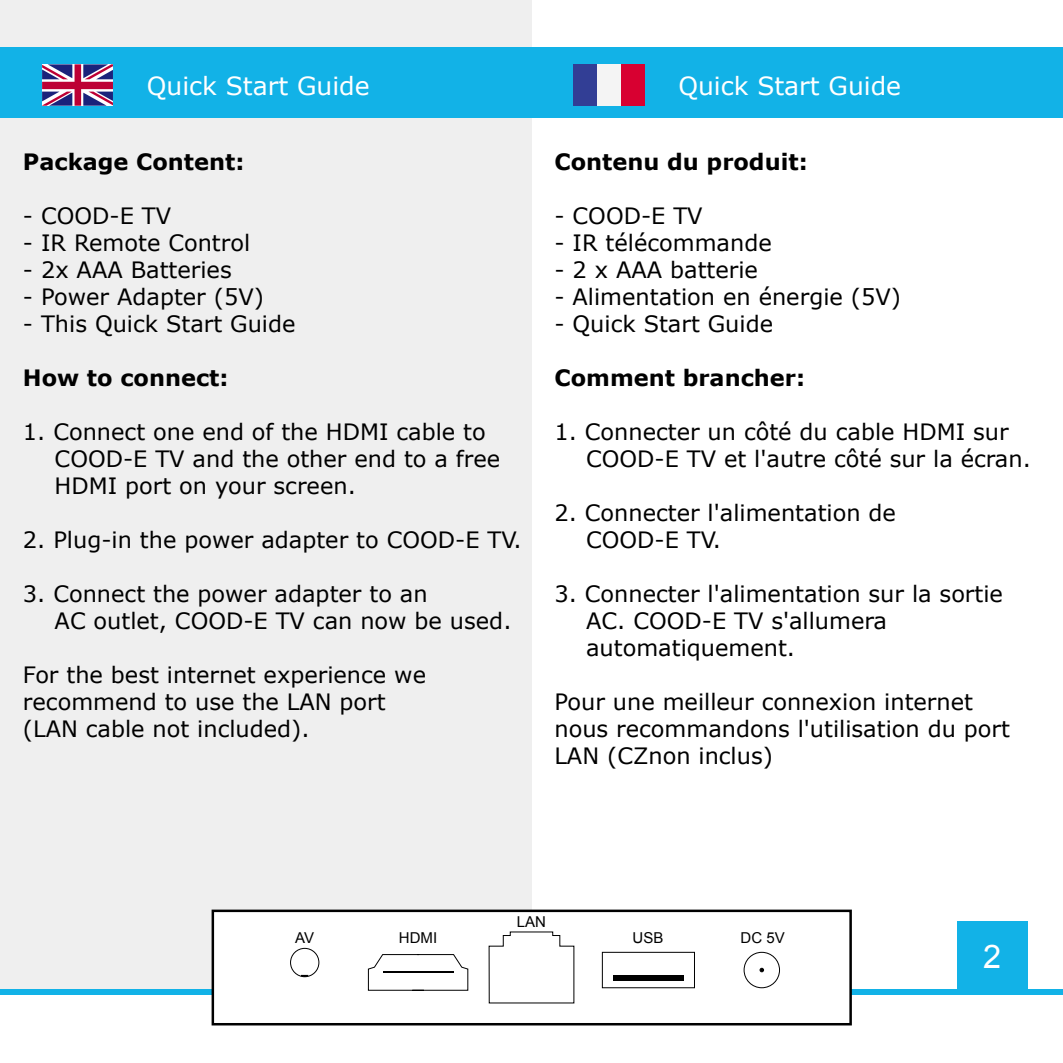
<style>
.page{position:relative;width:1063px;height:1063px;background:#fff}
.page>*{position:absolute;margin:0;border:0;box-sizing:border-box;transform-origin:0 0}
.t1{font:32.5px "Arial";color:#fff}
.t2{font:25px "Verdana";color:#fff}
.t3{font:22.5px/27px "Verdana";color:#000}
.t4{font:700 22.5px "Verdana";color:#000}
.t5{font:15px "Arial";color:#000}
</style>
<div class="page">
<div style="left:0;top:0;width:532px;height:993px;background:#efefef"></div>
<div style="left:0;top:47px;width:1063px;height:71px;background:#12b2e7"></div>
<div style="left:0;top:989px;width:1063px;height:5px;background:#12b2e7"></div>
<div style="left:574px;top:64px;width:23px;height:42px;background:#323e95"></div>
<div style="left:597px;top:64px;width:24px;height:42px;background:#f4f4f4"></div>
<div style="left:621px;top:64px;width:23px;height:42px;background:#d80031"></div>
<div style="left:212px;top:910px;width:640px;height:115px;background:#fff;border:2px solid #000"></div>
<div style="left:602px;top:952px;width:93px;height:36px;border:1px solid #000"></div>
<div style="left:744px;top:952px;width:36px;height:36px;border:1px solid #000;border-radius:50%"></div>
<div style="left:290px;top:948px;width:29px;height:29px;border:1px solid #000;border-radius:50%"></div>
<svg style="left:760px;top:968px;width:4px;height:4px"></svg>
<svg style="left:301px;top:975px;width:7px;height:2px"></svg>
<svg style="left:368px;top:954px;width:101px;height:37px"></svg>
<hr style="left:383px;top:972px;width:71px;height:1px;background:#000">
<div style="left:613px;top:975px;width:71px;height:5px;background:#000"></div>
<svg style="left:488px;top:931px;width:87px;height:73px"></svg>
<svg style="left:42px;top:64px;width:71px;height:42px;background:#9d608e"></svg>
<div style="left:957px;top:921px;width:71px;height:71px;background:#12b2e7"></div>
<p class="t2" style="left:147px;top:69px;width:224px">Quick Start Guide</p>
<p class="t4" style="left:23px;top:146px;width:223px">Package Content:</p>
<p class="t3" style="left:23px;top:202px;width:150px">- COOD-E TV</p>
<p class="t3" style="left:23px;top:229px;width:229px">- IR Remote Control</p>
<p class="t3" style="left:23px;top:256px;width:210px">- 2x AAA Batteries</p>
<p class="t3" style="left:23px;top:283px;width:243px">- Power Adapter (5V)</p>
<p class="t3" style="left:23px;top:310px;width:274px">- This Quick Start Guide</p>
<p class="t4" style="left:23px;top:362px;width:207px">How to connect:</p>
<p class="t3" style="left:55px;top:418px;width:447px;text-indent:-32px">1. Connect one end of the HDMI cable to<br>COOD-E TV and the other end to a free<br>HDMI port on your screen.</p>
<p class="t3" style="left:23px;top:526px;width:500px">2. Plug-in the power adapter to COOD-E TV.</p>
<p class="t3" style="left:55px;top:580px;width:458px;text-indent:-32px">3. Connect the power adapter to an<br>AC outlet, COOD-E TV can now be used.</p>
<p class="t3" style="left:23px;top:661px;width:405px">For the best internet experience we recommend to use the LAN port (LAN cable not included).</p>
<p class="t2" style="left:678px;top:69px;width:224px">Quick Start Guide</p>
<p class="t4" style="left:554px;top:146px;width:255px">Contenu du produit:</p>
<p class="t3" style="left:554px;top:202px;width:150px">- COOD-E TV</p>
<p class="t3" style="left:554px;top:229px;width:219px">- IR télécommande</p>
<p class="t3" style="left:554px;top:256px;width:205px">- 2 x AAA batterie</p>
<p class="t3" style="left:554px;top:283px;width:348px">- Alimentation en énergie (5V)</p>
<p class="t3" style="left:554px;top:310px;width:220px">- Quick Start Guide</p>
<p class="t4" style="left:554px;top:362px;width:252px">Comment brancher:</p>
<p class="t3" style="left:586px;top:418px;width:446px;text-indent:-32px">1. Connecter un côté du cable HDMI sur<br>COOD-E TV et l'autre côté sur la écran.</p>
<p class="t3" style="left:586px;top:499px;width:311px;text-indent:-32px">2. Connecter l'alimentation de<br>COOD-E TV.</p>
<p class="t3" style="left:586px;top:580px;width:418px;text-indent:-32px">3. Connecter l'alimentation sur la sortie<br>AC. COOD-E TV s'allumera automatiquement.</p>
<p class="t3" style="left:554px;top:688px;width:457px">Pour une meilleur connexion internet nous recommandons l'utilisation du port<br>LAN (CZnon inclus)</p>
<p class="t5" style="left:517px;top:912px;width:31px">LAN</p>
<p class="t5" style="left:295px;top:928px;width:20px">AV</p>
<p class="t5" style="left:399px;top:928px;width:40px">HDMI</p>
<p class="t5" style="left:633px;top:928px;width:32px">USB</p>
<p class="t5" style="left:741px;top:928px;width:46px">DC 5V</p>
<h1 class="t1" style="left:983px;top:935px;width:20px">2</h1>
</div>
